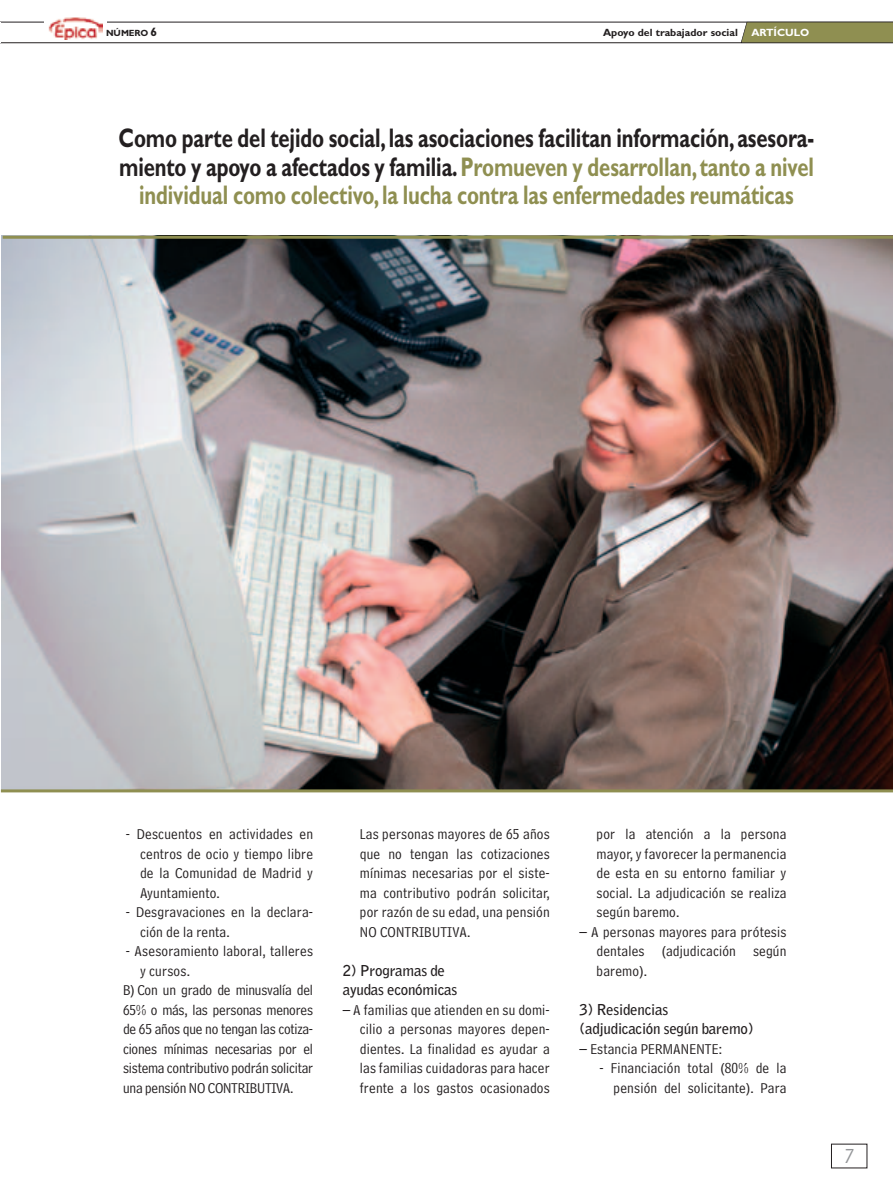
<style>
.page{position:relative;width:893px;height:1191px;background:#fff}
.page>*{position:absolute;margin:0;border:0;box-sizing:border-box;transform-origin:0 0}
.t1{font:700 27px/28.5px "Gill Sans";letter-spacing:-.005em;color:#231f20;text-align:center;scale:.75 1}
.t2{font:21px "Bell Centennial Address";color:#939598}
.t3{font:15px/19.5px "Bell Centennial Address";letter-spacing:.015em;color:#231f20;text-align:justify}
.t4{font:15px "Bell Centennial Address";letter-spacing:-.015em;color:#231f20}
.t5{font:700 15px/19.5px "Bell Gothic";letter-spacing:-.015em;color:#231f20}
.t6{font:700 10.5px "Gill Sans";color:#231f20}
.t7{font:700 10.5px "Gill Sans";color:#fff}
.t8{font:700 9px "Gill Sans";letter-spacing:-.005em;color:#231f20}
.s1{font-size:12px}
.s2{color:#8f8f51}
</style>
<div class="page">
<img style="left:2px;top:236px;width:891px;height:553px">
<img style="left:54px;top:17px;width:43px;height:5px">
<svg style="left:1px;top:22px;width:892px;height:21px"></svg>
<hr style="left:3px;top:236px;width:890px;height:3px;background:#8f8f51">
<hr style="left:1px;top:789px;width:892px;height:3px;background:#8f8f51">
<p class="t8" style="left:106px;top:30px;width:52px">NÚMERO <span class="s1">6</span></p>
<p class="t6" style="left:603px;top:29px;width:136px">Apoyo del trabajador social</p>
<p class="t7" style="left:751px;top:29px;width:60px">ARTÍCULO</p>
<h1 class="t1" style="left:119px;top:127px;width:929px">Como parte del tejido social,las asociaciones facilitan información,asesora&shy;miento y apoyo a afectados y familia.<span class="s2">Promueven y desarrollan,tanto a nivel individual como colectivo,la lucha contra las enfermedades reumáticas</span></h1>
<p class="t3" style="left:140px;top:825px;width:174px;text-indent:-14px">- Descuentos en actividades en centros de ocio y tiempo libre de la Comunidad de Madrid y Ayuntamiento.</p>
<p class="t3" style="left:140px;top:903px;width:174px;text-indent:-14px">- Desgravaciones en la declara&shy;ción de la renta.</p>
<p class="t3" style="left:126px;top:942px;width:189px">- Asesoramiento laboral, talleres</p>
<p class="t3" style="left:140px;top:962px;width:51px">y cursos.</p>
<p class="t4" style="left:123px;top:985px;width:191px">B) Con un grado de minusvalía del</p>
<p class="t4" style="left:123px;top:1004px;width:191px">65% o más, las personas menores</p>
<p class="t4" style="left:123px;top:1024px;width:191px">de 65 años que no tengan las cotiza-</p>
<p class="t4" style="left:123px;top:1043px;width:191px">ciones mínimas necesarias por el</p>
<p class="t4" style="left:123px;top:1063px;width:191px">sistema contributivo podrán solicitar</p>
<p class="t4" style="left:123px;top:1082px;width:172px">una pensión NO CONTRIBUTIVA.</p>
<p class="t3" style="left:360px;top:825px;width:191px">Las personas mayores de 65 años que no tengan las cotizaciones mínimas necesarias por el siste&shy;ma contributivo podrán solicitar, por razón de su edad, una pensión NO CONTRIBUTIVA.</p>
<p class="t5" style="left:343px;top:961px;width:116px">2) Programas de ayudas económicas</p>
<p class="t3" style="left:360px;top:1001px;width:191px;text-indent:-17px">– A familias que atienden en su domi&shy;cilio a personas mayores depen&shy;dientes. La finalidad es ayudar a las familias cuidadoras para hacer frente a los gastos ocasionados</p>
<p class="t3" style="left:596px;top:825px;width:191px">por la atención a la persona mayor, y favorecer la permanencia de esta en su entorno familiar y social. La adjudicación se realiza según baremo.</p>
<p class="t3" style="left:596px;top:923px;width:191px;text-indent:-17px">– A personas mayores para prótesis dentales (adjudicación según baremo).</p>
<p class="t5" style="left:579px;top:1000px;width:176px">3) Residencias<br>(adjudicación según baremo)</p>
<p class="t3" style="left:579px;top:1040px;width:145px">– Estancia PERMANENTE:</p>
<p class="t3" style="left:599px;top:1059px;width:189px;text-align:right">- Financiación total (80% de la pensión del solicitante). Para</p>
<h2 class="t2" style="left:845px;top:1149px;width:11px">7</h2>
</div>
